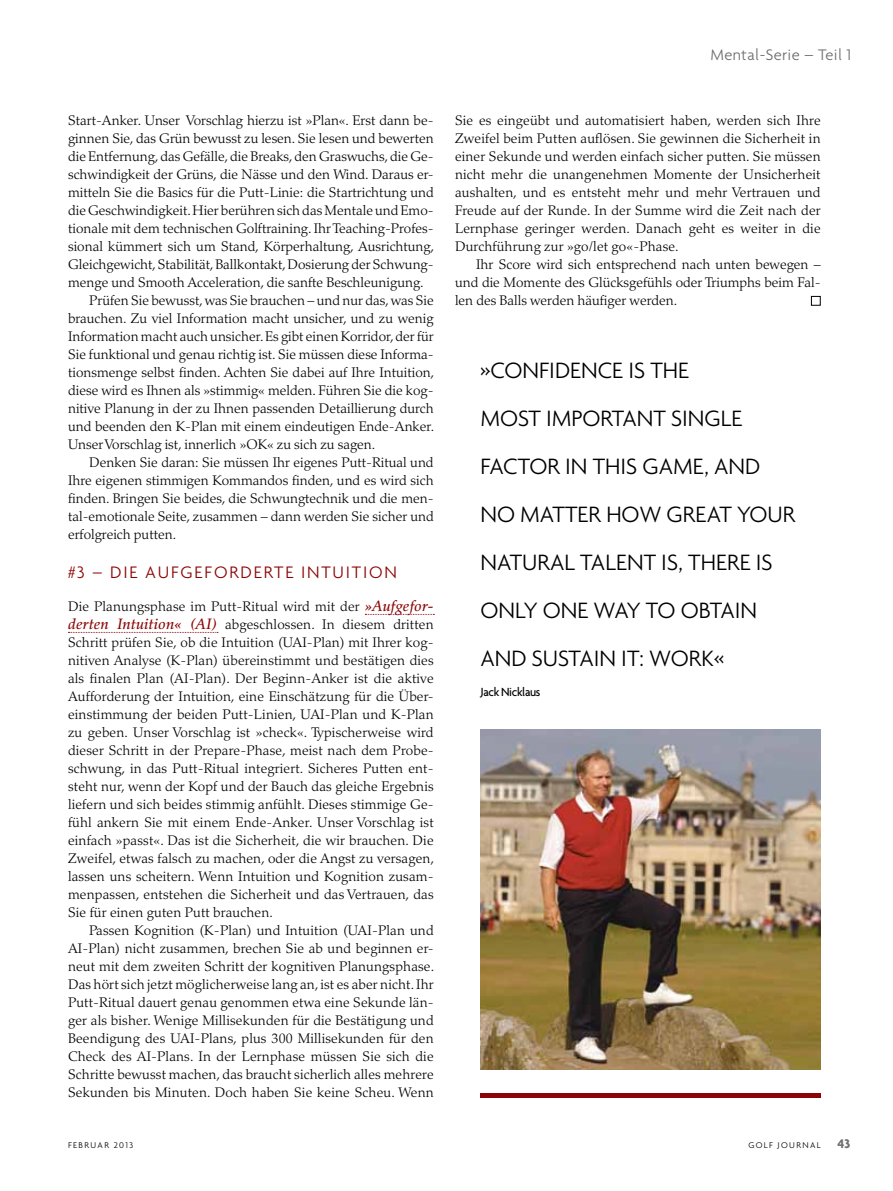
<style>
.page{position:relative;width:893px;height:1191px;background:#fff}
.page>*{position:absolute;margin:0;border:0;box-sizing:border-box;transform-origin:0 0}
.t1{font:300 24px/48px "Agenda";color:#000}
.t2{font:300 18px "Agenda";letter-spacing:.1em;color:#8b0304}
.t3{font:300 16.5px "Agenda";letter-spacing:.025em;color:#6d6e71}
.t4{font:300 13.8px/18px "Palatino";color:#000;text-align:justify}
.t5{font:700 13.5px "Agenda";color:#6d6e71}
.t6{font:500 12.75px "Agenda";letter-spacing:-.03em;color:#000;scale:.95 1}
.t7{font:300 9px "Agenda";letter-spacing:.15em;color:#000}
.s1{font-weight:500;font-style:italic;font-size:15px;color:#8b0304}
</style>
<div class="page">
<svg style="left:365px;top:614px;width:69px;height:1px"></svg>
<svg style="left:68px;top:632px;width:150px;height:1px"></svg>
<div style="left:811px;top:296px;width:9px;height:9px;border:1px solid #000"></div>
<img style="left:480px;top:729px;width:341px;height:340px">
<hr style="left:480px;top:1093px;width:341px;height:4px;background:#8b0304">
<p class="t3" style="left:710px;top:45px;width:142px">MENTAL-SERIE – TEIL 1</p>
<p class="t4" style="left:68px;top:112px;width:367px">Start-Anker. Unser Vorschlag hierzu ist »Plan«. Erst dann be-</p>
<p class="t4" style="left:68px;top:130px;width:367px">ginnen Sie, das Grün bewusst zu lesen. Sie lesen und bewerten</p>
<p class="t4" style="left:68px;top:148px;width:367px">die Entfernung, das Gefälle, die Breaks, den Graswuchs, die Ge-</p>
<p class="t4" style="left:68px;top:166px;width:367px">schwindigkeit der Grüns, die Nässe und den Wind. Daraus er-</p>
<p class="t4" style="left:68px;top:184px;width:367px">mitteln Sie die Basics für die Putt-Linie: die Startrichtung und</p>
<p class="t4" style="left:68px;top:202px;width:367px">die Geschwindigkeit. Hier berühren sich das Mentale und Emo-</p>
<p class="t4" style="left:68px;top:220px;width:367px">tionale mit dem technischen Golftraining. Ihr Teaching-Profes-</p>
<p class="t4" style="left:68px;top:238px;width:368px">sional kümmert sich um Stand, Körperhaltung, Ausrichtung,</p>
<p class="t4" style="left:68px;top:256px;width:367px">Gleichgewicht, Stabilität, Ballkontakt, Dosierung der Schwung-</p>
<p class="t4" style="left:68px;top:274px;width:357px">menge und Smooth Acceleration, die sanfte Beschleunigung.</p>
<p class="t4" style="left:89px;top:292px;width:346px">Prüfen Sie bewusst, was Sie brauchen – und nur das, was Sie</p>
<p class="t4" style="left:68px;top:310px;width:367px">brauchen. Zu viel Information macht unsicher, und zu wenig</p>
<p class="t4" style="left:68px;top:328px;width:367px">Information macht auch unsicher. Es gibt einen Korridor, der für</p>
<p class="t4" style="left:68px;top:346px;width:367px">Sie funktional und genau richtig ist. Sie müssen diese Informa-</p>
<p class="t4" style="left:68px;top:364px;width:368px">tionsmenge selbst finden. Achten Sie dabei auf Ihre Intuition,</p>
<p class="t4" style="left:68px;top:382px;width:367px">diese wird es Ihnen als »stimmig« melden. Führen Sie die kog-</p>
<p class="t4" style="left:68px;top:400px;width:367px">nitive Planung in der zu Ihnen passenden Detaillierung durch</p>
<p class="t4" style="left:68px;top:418px;width:368px">und beenden den K-Plan mit einem eindeutigen Ende-Anker.</p>
<p class="t4" style="left:68px;top:436px;width:309px">Unser Vorschlag ist, innerlich »OK« zu sich zu sagen.</p>
<p class="t4" style="left:89px;top:454px;width:346px">Denken Sie daran: Sie müssen Ihr eigenes Putt-Ritual und</p>
<p class="t4" style="left:68px;top:472px;width:367px">Ihre eigenen stimmigen Kommandos finden, und es wird sich</p>
<p class="t4" style="left:68px;top:490px;width:367px">finden. Bringen Sie beides, die Schwungtechnik und die men-</p>
<p class="t4" style="left:68px;top:508px;width:367px">tal-emotionale Seite, zusammen – dann werden Sie sicher und</p>
<p class="t4" style="left:68px;top:526px;width:110px">erfolgreich putten.</p>
<h2 class="t2" style="left:68px;top:562px;width:330px">#3 – DI E AUFG EFORDERTE INTUITI ON</h2>
<p class="t4" style="left:68px;top:598px;width:368px">Die Planungsphase im Putt-Ritual wird mit der <span class="s1">»Aufgefor&shy;derten Intuition« (AI)</span> abgeschlossen. In diesem dritten Schritt prüfen Sie, ob die Intuition (UAI-Plan) mit Ihrer kog&shy;nitiven Analyse (K-Plan) übereinstimmt und bestätigen dies als finalen Plan (AI-Plan). Der Beginn-Anker ist die aktive Aufforderung der Intuition, eine Einschätzung für die Über&shy;einstimmung der beiden Putt-Linien, UAI-Plan und K-Plan zu geben. Unser Vorschlag ist »check«. Typischerweise wird dieser Schritt in der Prepare-Phase, meist nach dem Probe&shy;schwung, in das Putt-Ritual integriert. Sicheres Putten ent&shy;steht nur, wenn der Kopf und der Bauch das gleiche Ergebnis liefern und sich beides stimmig anfühlt. Dieses stimmige Ge&shy;fühl ankern Sie mit einem Ende-Anker. Unser Vorschlag ist einfach »passt«. Das ist die Sicherheit, die wir brauchen. Die Zweifel, etwas falsch zu machen, oder die Angst zu versagen, lassen uns scheitern. Wenn Intuition und Kognition zusam&shy;menpassen, entstehen die Sicherheit und das Vertrauen, das Sie für einen guten Putt brauchen.</p>
<p class="t4" style="left:68px;top:922px;width:368px;text-indent:21px">Passen Kognition (K-Plan) und Intuition (UAI-Plan und AI-Plan) nicht zusammen, brechen Sie ab und beginnen er&shy;neut mit dem zweiten Schritt der kognitiven Planungsphase.<br>Das hört sich jetzt möglicherweise lang an, ist es aber nicht. Ihr Putt-Ritual dauert genau genommen etwa eine Sekunde län&shy;ger als bisher. Wenige Millisekunden für die Bestätigung und Beendigung des UAI-Plans, plus 300 Millisekunden für den Check des AI-Plans. In der Lernphase müssen Sie sich die Schritte bewusst machen, das braucht sicherlich alles mehrere Sekunden bis Minuten. Doch haben Sie keine Scheu. Wenn</p>
<p class="t4" style="left:455px;top:112px;width:367px">Sie es eingeübt und automatisiert haben, werden sich Ihre Zweifel beim Putten auflösen. Sie gewinnen die Sicherheit in einer Sekunde und werden einfach sicher putten. Sie müssen nicht mehr die unangenehmen Momente der Unsicherheit aushalten, und es entsteht mehr und mehr Vertrauen und Freude auf der Runde. In der Summe wird die Zeit nach der Lernphase geringer werden. Danach geht es weiter in die Durchführung zur »go/let go«-Phase.</p>
<p class="t4" style="left:455px;top:256px;width:367px;text-indent:21px">Ihr Score wird sich entsprechend nach unten bewegen – und die Momente des Glücksgefühls oder Triumphs beim Fal&shy;len des Balls werden häufiger werden.</p>
<h1 class="t1" style="left:480px;top:346px;width:312px">»CONFI DENCE IS THE<br>MOST I MPORTANT SI NG LE<br>FACTOR I N THIS GAME, AND<br>NO MATTER HOW G REAT YOUR<br>NATURAL TALENT IS, THERE IS<br>ONLY ONE WAY TO OBTAI N<br>AND SUSTAI N IT: WORK«</h1>
<p class="t6" style="left:480px;top:684px;width:65px">Jack Nicklaus</p>
<p class="t7" style="left:68px;top:1140px;width:67px">FEBRUAR 2013</p>
<p class="t7" style="left:748px;top:1140px;width:74px">GOLF JOURNAL</p>
<p class="t5" style="left:838px;top:1135px;width:14px">43</p>
</div>
